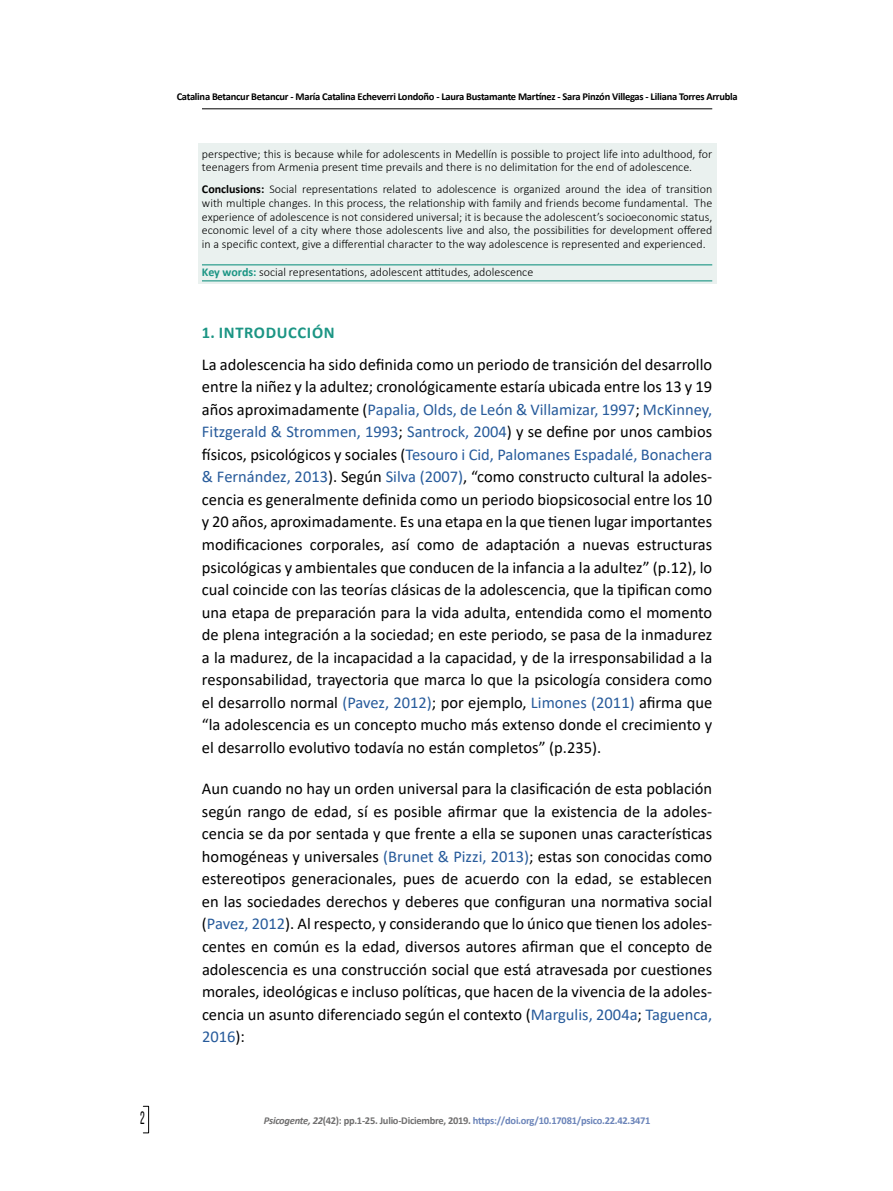
<style>
.page{position:relative;width:893px;height:1191px;background:#fff}
.page>*{position:absolute;margin:0;border:0;box-sizing:border-box;transform-origin:0 0}
.t1{font:18px "Bebas Neue";color:#000;scale:.67 1}
.t2{font:16.5px/22.5px "Calibri";color:#000;text-align:justify}
.t3{font:700 16.5px "Calibri";letter-spacing:.04em;color:#1b9584}
.t4{font:300 12px/13.5px "Calibri";color:#000}
.t5{font:700 10.5px "Calibri";letter-spacing:-.025em;color:#000}
.t6{font:700 10.5px "Calibri";letter-spacing:-.025em;color:#6b84b9}
.s1{font-weight:700}
.s2{font-weight:700;color:#1b9584}
.s3{color:#275b9b}
.s4{font-style:italic;color:#706f6f}
.s5{color:#706f6f}
</style>
<div class="page">
<hr style="left:202px;top:108px;width:510px;height:1px;background:#000">
<div style="left:143px;top:1106px;width:6px;height:27px;border:1px solid #000"></div>
<div style="left:198px;top:143px;width:518px;height:48px;background:#eaf1ef"></div>
<div style="left:198px;top:178px;width:518px;height:90px;background:#eaf1ef"></div>
<div style="left:198px;top:263px;width:518px;height:20px;background:#eaf1ef"></div>
<hr style="left:202px;top:264px;width:510px;height:1px;background:#1b9584">
<hr style="left:202px;top:280px;width:510px;height:1px;background:#1b9584">
<p class="t5" style="left:177px;top:89px;width:562px">Catalina Betancur Betancur - María Catalina Echeverri Londoño - Laura Bustamante Martínez - Sara Pinzón Villegas - Liliana Torres Arrubla</p>
<p class="t4" style="left:202px;top:147px;width:512px">perspective; this is because while for adolescents in Medellín is possible to project life into adulthood, for teenagers from Armenia present time prevails and there is no delimitation for the end of adolescence.</p>
<p class="t4" style="left:202px;top:183px;width:512px;text-align:justify"><span class="s1">Conclusions:</span> Social representations related to adolescence is organized around the idea of transition with multiple changes. In this process, the relationship with family and friends become fundamental. The experience of adolescence is not considered universal; it is because the adolescent’s socioeconomic status, economic level of a city where those adolescents live and also, the possibilities for development offered in a specific context, give a differential character to the way adolescence is represented and experienced.</p>
<p class="t4" style="left:202px;top:265px;width:333px"><span class="s2">Key words:</span> social representations, adolescent attitudes, adolescence</p>
<p class="t3" style="left:202px;top:320px;width:134px">1. INTRODUCCIÓN</p>
<p class="t2" style="left:202px;top:352px;width:512px">La adolescencia ha sido definida como un periodo de transición del desarrollo entre la niñez y la adultez; cronológicamente estaría ubicada entre los 13 y 19 años aproximadamente (<span class="s3">Papalia, Olds, de León &amp; Villamizar, 1997</span>; <span class="s3">McKinney, Fitzgerald &amp; Strommen, 1993</span>; <span class="s3">Santrock, 2004</span>) y se define por unos cambios físicos, psicológicos y sociales (<span class="s3">Tesouro i Cid, Palomanes Espadalé, Bonachera &amp; Fernández, 2013</span>). Según <span class="s3">Silva (2007)</span>, “como constructo cultural la adoles&shy;cencia es generalmente definida como un periodo biopsicosocial entre los 10 y 20 años, aproximadamente. Es una etapa en la que tienen lugar importantes modificaciones corporales, así como de adaptación a nuevas estructuras psicológicas y ambientales que conducen de la infancia a la adultez” (p.12), lo cual coincide con las teorías clásicas de la adolescencia, que la tipifican como una etapa de preparación para la vida adulta, entendida como el momento de plena integración a la sociedad; en este periodo, se pasa de la inmadurez a la madurez, de la incapacidad a la capacidad, y de la irresponsabilidad a la responsabilidad, trayectoria que marca lo que la psicología considera como el desarrollo normal <span class="s3">(Pavez, 2012)</span>; por ejemplo, <span class="s3">Limones (2011)</span> afirma que “la adolescencia es un concepto mucho más extenso donde el crecimiento y el desarrollo evolutivo todavía no están completos” (p.235).</p>
<p class="t2" style="left:202px;top:777px;width:512px">Aun cuando no hay un orden universal para la clasificación de esta población según rango de edad, sí es posible afirmar que la existencia de la adoles&shy;cencia se da por sentada y que frente a ella se suponen unas características homogéneas y universales <span class="s3">(Brunet &amp; Pizzi, 2013)</span>; estas son conocidas como estereotipos generacionales, pues de acuerdo con la edad, se establecen en las sociedades derechos y deberes que configuran una normativa social (<span class="s3">Pavez, 2012</span>). Al respecto, y considerando que lo único que tienen los adoles&shy;centes en común es la edad, diversos autores afirman que el concepto de adolescencia es una construcción social que está atravesada por cuestiones morales, ideológicas e incluso políticas, que hacen de la vivencia de la adoles&shy;cencia un asunto diferenciado según el contexto (<span class="s3">Margulis, 2004a</span>; <span class="s3">Taguenca, 2016</span>):</p>
<p class="t1" style="left:140px;top:1108px;width:8px">2</p>
<p class="t6" style="left:264px;top:1112px;width:388px"><span class="s4">Psicogente, 22</span><span class="s5">(42): pp.1-25. Julio-Diciembre, 2019.</span> https://doi.org/10.17081/psico.22.42.3471</p>
</div>
